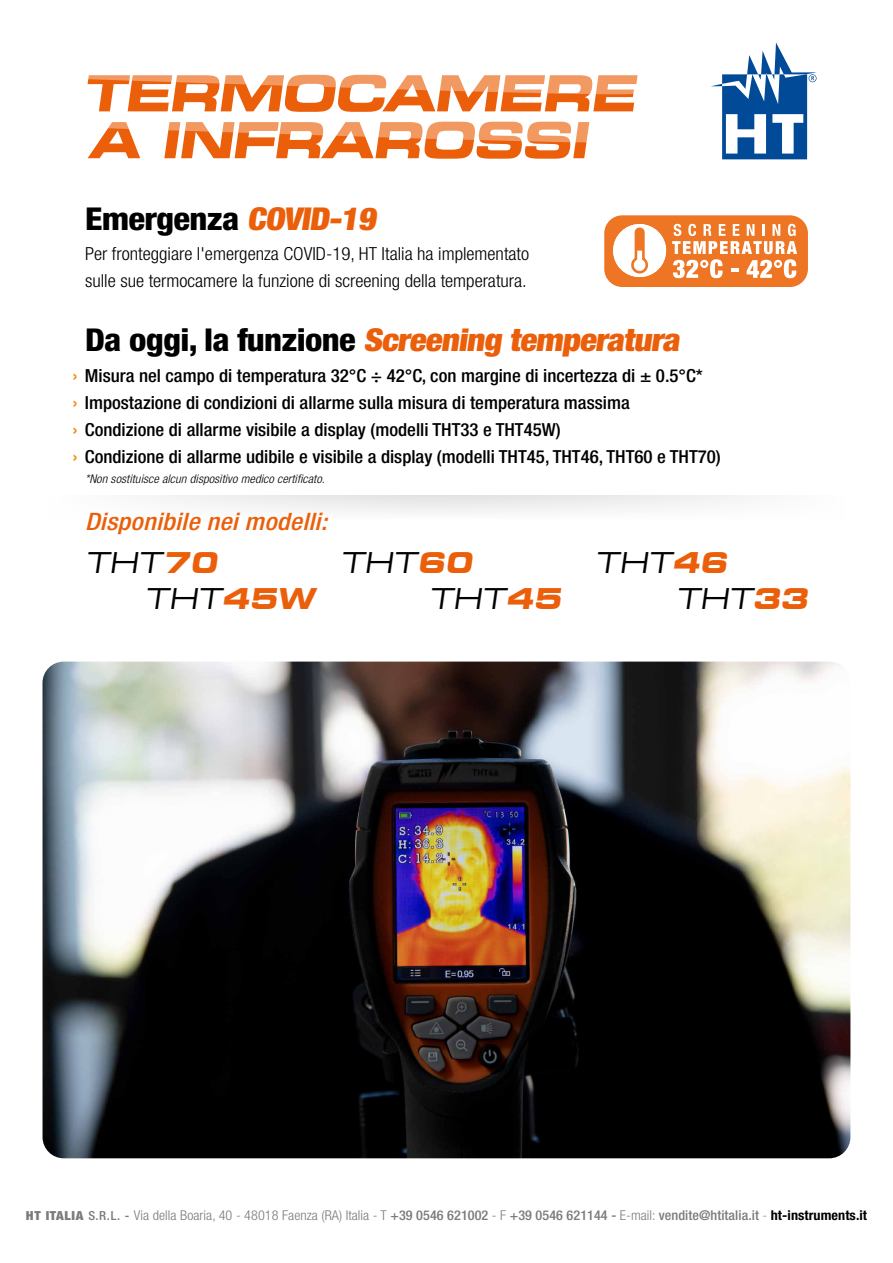
<style>
.page{position:relative;width:893px;height:1263px;background:#fff}
.page>*{position:absolute;margin:0;border:0;box-sizing:border-box;transform-origin:0 0}
.t1{font:900 condensed 31.5px "Helvetica Neue LT Std";color:#eb5f0a;scale:1.1 1}
.t2{font:800 condensed 31.5px "Helvetica Neue LT Std";letter-spacing:-.02em;color:#000;scale:1.1 1}
.t3{font:expanded 28.5px "Square 721 BT";color:#010202}
.t4{font:expanded 28.5px "Square 721 BT";color:#000}
.t5{font:italic 500 condensed 24px "Helvetica Neue LT Std";letter-spacing:.01em;color:#eb5f0a;scale:1.1 1}
.t6{font:500 condensed 18px/27px "Helvetica Neue LT Std";color:#000;scale:1.05 1}
.t7{font:300 condensed 18px/27px "Helvetica Neue LT Std";color:#000;scale:1.05 1}
.t8{font:300 condensed 13.5px "Helvetica Neue LT Std";letter-spacing:.005em;color:#7c7b7b;scale:1.05 1}
.t9{font:italic 300 condensed 12px "Helvetica Neue LT Std";letter-spacing:.01em;color:#000;scale:1.05 1}
.s1{font-weight:900;color:#eb5f0a}
.s2{font-weight:800;color:#000}
.s3{color:#f18700}
.s4{font-weight:700;color:#eb5f0a}
.s5{font-weight:900;font-size:12.45px}
.s6{font-weight:500;font-size:12.45px}
.s7{font-weight:500}
.s8{color:#929292}
.s9{font-weight:700;color:#000}
</style>
<div class="page">
<div style="left:26px;top:495px;width:841px;height:82px;background:linear-gradient(to bottom,#f6f6f6,#fff)"></div>
<svg style="left:87px;top:74px;width:551px;height:85px"></svg>
<svg style="left:711px;top:43px;width:106px;height:116px"></svg>
<div style="left:604px;top:215px;width:204px;height:72px;background:#ee7523;border-radius:18px"></div>
<svg style="left:672px;top:224px;width:125px;height:54px"></svg>
<svg style="left:613px;top:224px;width:53px;height:53px"></svg>
<img style="left:43px;top:661px;width:807px;height:497px">
<h1 class="t2" style="left:85px;top:199px;width:271px">Emergenza <span class="s1">COVID-19</span></h1>
<p class="t7" style="left:85px;top:240px;width:425px">Per fronteggiare l'emergenza COVID-19, HT Italia ha implementato sulle sue termocamere la funzione di screening della temperatura.</p>
<h1 class="t1" style="left:85px;top:321px;width:547px"><span class="s2">Da oggi, la funzione</span> Screening temperatura</h1>
<p class="t6" style="left:73px;top:362px;width:619px"><span class="s3">›</span> Misura nel campo di temperatura 32°C ÷ 42°C, con margine di incertezza di ± 0.5°C*<br><span class="s3">›</span> Impostazione di condizioni di allarme sulla misura di temperatura massima<br><span class="s3">›</span> Condizione di allarme visibile a display (modelli THT33 e THT45W)<br><span class="s3">›</span> Condizione di allarme udibile e visibile a display (modelli THT45, THT46, THT60 e THT70)</p>
<p class="t9" style="left:85px;top:472px;width:230px">*Non sostituisce alcun dispositivo medico certificato.</p>
<h3 class="t5" style="left:85px;top:507px;width:222px">Disponibile nei modelli:</h3>
<h2 class="t4" style="left:85px;top:545px;width:139px">THT<span class="s4">70</span></h2>
<h2 class="t3" style="left:340px;top:545px;width:139px">THT<span class="s4">60</span></h2>
<h2 class="t3" style="left:145px;top:582px;width:176px">THT<span class="s4">45W</span></h2>
<h2 class="t3" style="left:429px;top:582px;width:139px">THT<span class="s4">45</span></h2>
<h2 class="t3" style="left:676px;top:582px;width:138px">THT<span class="s4">33</span></h2>
<h2 class="t3" style="left:595px;top:545px;width:139px">THT<span class="s4">46</span></h2>
<p class="t8" style="left:26px;top:1208px;width:803px"><span class="s5">HT ITALIA</span> <span class="s6">S.R.L. -</span> Via della Boaria, 40 - 48018 Faenza (RA) Italia - T <span class="s7">+39 0546 621002</span> - F <span class="s7">+39 0546 621144 -</span> E-mail: <span class="s7">vendite@htitalia.it</span> <span class="s8">-</span> <span class="s9">ht-instruments.it</span></p>
</div>
